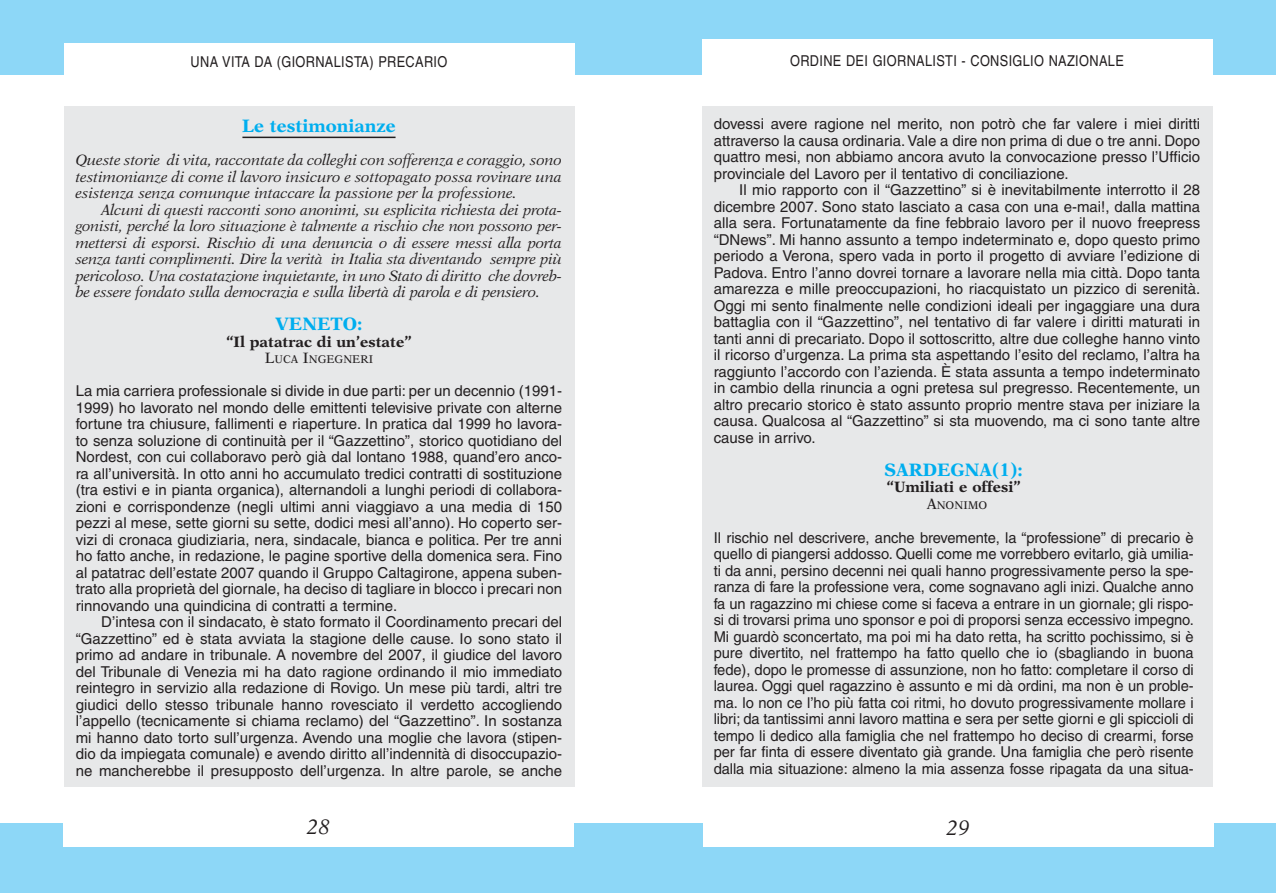
<style>
.page{position:relative;width:1276px;height:893px;background:#fff}
.page>*{position:absolute;margin:0;border:0;box-sizing:border-box;transform-origin:0 0}
.t1{font:italic 21px "New Aster";color:#231f20}
.t2{font:700 18px "New Aster";color:#00aeef}
.t3{font:15px/16.5px "Helvetica";color:#231f20;text-align:justify}
.t4{font:italic 15px/16.5px "New Aster";letter-spacing:-.015em;color:#231f20;text-align:justify}
.t5{font:15px "Helvetica";letter-spacing:.03em;color:#231f20;scale:.85 1}
.t6{font:700 15px "New Aster";color:#231f20}
.t7{font:11.25px "New Aster";color:#231f20}
.s1{font-size:15px}
</style>
<div class="page">
<div style="left:702px;top:106px;width:510px;height:681px;background:#e7e8e9"></div>
<div style="left:0;top:823px;width:1276px;height:70px;background:#8dd7f7"></div>
<div style="left:0;top:0;width:1276px;height:74px;background:#8dd7f7"></div>
<div style="left:64px;top:106px;width:510px;height:681px;background:#e7e8e9"></div>
<div style="left:64px;top:44px;width:510px;height:35px;background:#fff"></div>
<div style="left:63px;top:811px;width:511px;height:36px;background:#fff"></div>
<div style="left:703px;top:812px;width:510px;height:35px;background:#fff"></div>
<div style="left:702px;top:40px;width:510px;height:42px;background:#fff"></div>
<hr style="left:242px;top:137px;width:153px;height:1px;background:#231f20">
<p class="t5" style="left:190px;top:56px;width:304px">UNA VITA DA (GIORNALISTA) PRECARIO</p>
<p class="t2" style="left:242px;top:118px;width:155px">Le testimonianze</p>
<p class="t4" style="left:76px;top:153px;width:488px">Queste storie di vita, raccontate da colleghi con sofferenza e coraggio, sono testimonianze di come il lavoro insicuro e sottopagato possa rovinare una esistenza senza comunque intaccare la passione per la professione.</p>
<p class="t4" style="left:76px;top:202px;width:488px;text-indent:26px">Alcuni di questi racconti sono anonimi, su esplicita richiesta dei prota&shy;gonisti, perché la loro situazione è talmente a rischio che non possono per&shy;mettersi di esporsi. Rischio di una denuncia o di essere messi alla porta senza tanti complimenti. Dire la verità in Italia sta diventando sempre più pericoloso. Una costatazione inquietante, in uno Stato di diritto che dovreb&shy;be essere fondato sulla democrazia e sulla libertà di parola e di pensiero.</p>
<p class="t2" style="left:276px;top:316px;width:88px">VENETO:</p>
<p class="t6" style="left:226px;top:335px;width:187px">“Il patatrac di un’estate”</p>
<p class="t7" style="left:265px;top:355px;width:110px"><span class="s1">L</span>UCA <span class="s1">I</span>NGEGNERI</p>
<p class="t3" style="left:76px;top:384px;width:488px">La mia carriera professionale si divide in due parti: per un decennio (1991- 1999) ho lavorato nel mondo delle emittenti televisive private con alterne fortune tra chiusure, fallimenti e riaperture. In pratica dal 1999 ho lavora&shy;to senza soluzione di continuità per il “Gazzettino”, storico quotidiano del Nordest, con cui collaboravo però già dal lontano 1988, quand’ero anco&shy;ra all’università. In otto anni ho accumulato tredici contratti di sostituzione (tra estivi e in pianta organica), alternandoli a lunghi periodi di collabora&shy;zioni e corrispondenze (negli ultimi anni viaggiavo a una media di 150 pezzi al mese, sette giorni su sette, dodici mesi all’anno). Ho coperto ser&shy;vizi di cronaca giudiziaria, nera, sindacale, bianca e politica. Per tre anni ho fatto anche, in redazione, le pagine sportive della domenica sera. Fino al patatrac dell’estate 2007 quando il Gruppo Caltagirone, appena suben&shy;trato alla proprietà del giornale, ha deciso di tagliare in blocco i precari non rinnovando una quindicina di contratti a termine.</p>
<p class="t3" style="left:76px;top:615px;width:488px;text-indent:26px">D’intesa con il sindacato, è stato formato il Coordinamento precari del “Gazzettino” ed è stata avviata la stagione delle cause. Io sono stato il primo ad andare in tribunale. A novembre del 2007, il giudice del lavoro del Tribunale di Venezia mi ha dato ragione ordinando il mio immediato reintegro in servizio alla redazione di Rovigo. Un mese più tardi, altri tre giudici dello stesso tribunale hanno rovesciato il verdetto accogliendo l’appello (tecnicamente si chiama reclamo) del “Gazzettino”. In sostanza mi hanno dato torto sull’urgenza. Avendo una moglie che lavora (stipen&shy;dio da impiegata comunale) e avendo diritto all’indennità di disoccupazio&shy;ne mancherebbe il presupposto dell’urgenza. In altre parole, se anche</p>
<p class="t5" style="left:790px;top:55px;width:394px">ORDINE DEI GIORNALISTI - CONSIGLIO NAZIONALE</p>
<p class="t3" style="left:714px;top:117px;width:488px">dovessi avere ragione nel merito, non potrò che far valere i miei diritti attraverso la causa ordinaria.Vale a dire non prima di due o tre anni. Dopo quattro mesi, non abbiamo ancora avuto la convocazione presso l’Ufficio provinciale del Lavoro per il tentativo di conciliazione.</p>
<p class="t3" style="left:714px;top:183px;width:488px;text-indent:26px">Il mio rapporto con il “Gazzettino” si è inevitabilmente interrotto il 28 dicembre 2007. Sono stato lasciato a casa con una e-mai!, dalla mattina alla sera. Fortunatamente da fine febbraio lavoro per il nuovo freepress “DNews”. Mi hanno assunto a tempo indeterminato e, dopo questo primo periodo a Verona, spero vada in porto il progetto di avviare l’edizione di Padova. Entro l’anno dovrei tornare a lavorare nella mia città. Dopo tanta amarezza e mille preoccupazioni, ho riacquistato un pizzico di serenità.<br>Oggi mi sento finalmente nelle condizioni ideali per ingaggiare una dura battaglia con il “Gazzettino”, nel tentativo di far valere i diritti maturati in tanti anni di precariato. Dopo il sottoscritto, altre due colleghe hanno vinto il ricorso d’urgenza. La prima sta aspettando l’esito del reclamo, l’altra ha raggiunto l’accordo con l’azienda. È stata assunta a tempo indeterminato in cambio della rinuncia a ogni pretesa sul pregresso. Recentemente, un altro precario storico è stato assunto proprio mentre stava per iniziare la causa. Qualcosa al “Gazzettino” si sta muovendo, ma ci sono tante altre cause in arrivo.</p>
<p class="t2" style="left:884px;top:462px;width:140px">SARDEGNA(1):</p>
<p class="t6" style="left:886px;top:481px;width:136px">“Umiliati e offesi”</p>
<p class="t7" style="left:926px;top:500px;width:62px"><span class="s1">A</span>NONIMO</p>
<p class="t3" style="left:714px;top:530px;width:481px">Il rischio nel descrivere, anche brevemente, la “professione” di precario è quello di piangersi addosso. Quelli come me vorrebbero evitarlo, già umilia&shy;ti da anni, persino decenni nei quali hanno progressivamente perso la spe&shy;ranza di fare la professione vera, come sognavano agli inizi. Qualche anno fa un ragazzino mi chiese come si faceva a entrare in un giornale; gli rispo&shy;si di trovarsi prima uno sponsor e poi di proporsi senza eccessivo impegno.<br>Mi guardò sconcertato, ma poi mi ha dato retta, ha scritto pochissimo, si è pure divertito, nel frattempo ha fatto quello che io (sbagliando in buona fede), dopo le promesse di assunzione, non ho fatto: completare il corso di laurea. Oggi quel ragazzino è assunto e mi dà ordini, ma non è un proble&shy;ma. lo non ce l’ho più fatta coi ritmi, ho dovuto progressivamente mollare i libri; da tantissimi anni lavoro mattina e sera per sette giorni e gli spiccioli di tempo li dedico alla famiglia che nel frattempo ho deciso di crearmi, forse per far finta di essere diventato già grande. Una famiglia che però risente dalla mia situazione: almeno la mia assenza fosse ripagata da una situa-</p>
<h1 class="t1" style="left:307px;top:818px;width:25px">28</h1>
<h1 class="t1" style="left:946px;top:819px;width:25px">29</h1>
</div>
